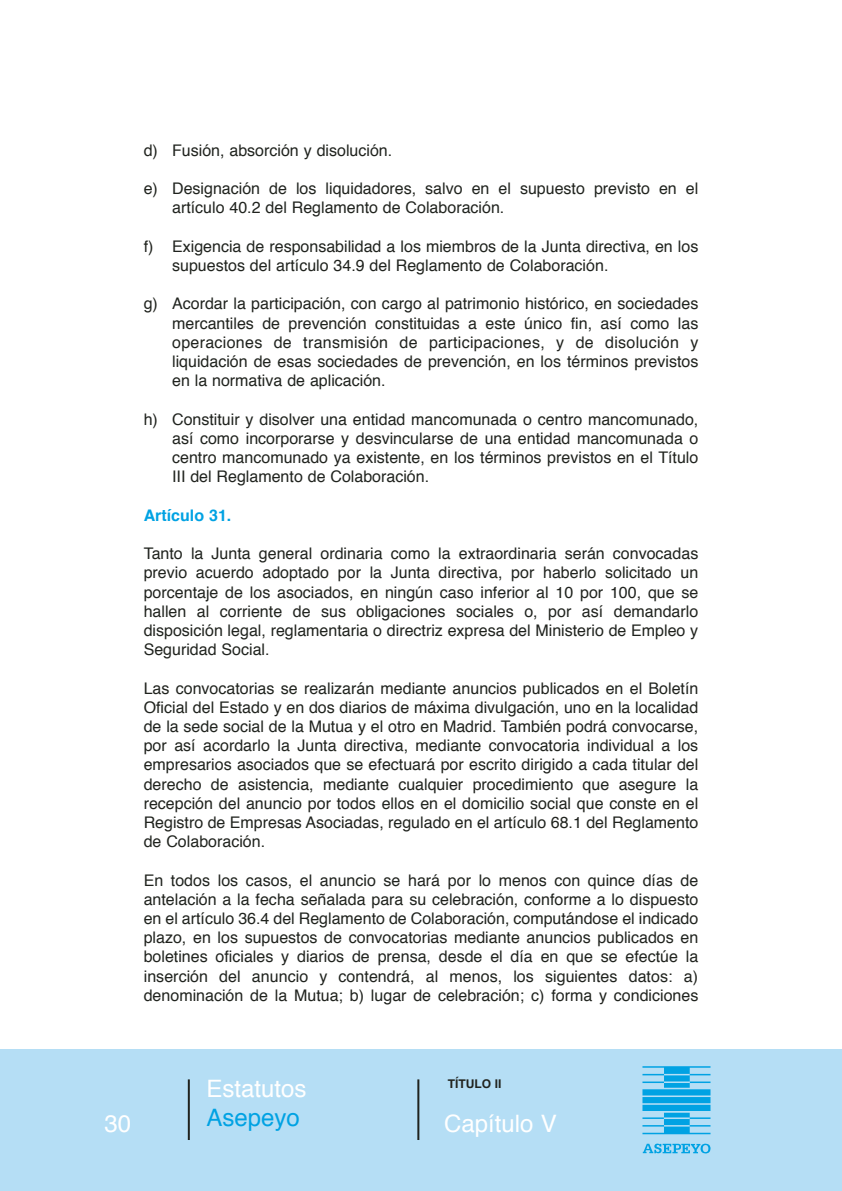
<style>
.page{position:relative;width:842px;height:1191px;background:#fff}
.page>*{position:absolute;margin:0;border:0;box-sizing:border-box;transform-origin:0 0}
.t1{font:24px "Helvetica";color:#fff}
.t2{font:24px "Helvetica";color:#00a2e3}
.t3{font:16px/19.2px "Helvetica";color:#20231e;text-align:justify}
.t4{font:700 16px "Helvetica";color:#00a2e3}
.t5{font:700 12px "Helvetica";color:#20231e}
</style>
<div class="page">
<div style="left:0;top:1049px;width:842px;height:141px;background:#b5def5"></div>
<hr style="left:417px;top:1079px;width:2px;height:61px;background:#20231e">
<hr style="left:188px;top:1079px;width:2px;height:61px;background:#20231e">
<svg style="left:642px;top:1066px;width:68px;height:68px"></svg>
<svg style="left:643px;top:1143px;width:67px;height:10px"></svg>
<p class="t3" style="left:144px;top:142px;width:250px">d) Fusión, absorción y disolución.</p>
<p class="t3" style="left:172px;top:180px;width:528px;text-indent:-28px">e) Designación de los liquidadores, salvo en el supuesto previsto en el artículo 40.2 del Reglamento de Colaboración.</p>
<p class="t3" style="left:172px;top:238px;width:528px;text-indent:-28px">f) Exigencia de responsabilidad a los miembros de la Junta directiva, en los supuestos del artículo 34.9 del Reglamento de Colaboración.</p>
<p class="t3" style="left:172px;top:295px;width:528px;text-indent:-28px">g) Acordar la participación, con cargo al patrimonio histórico, en sociedades mercantiles de prevención constituidas a este único fin, así como las operaciones de transmisión de participaciones, y de disolución y liquidación de esas sociedades de prevención, en los términos previstos en la normativa de aplicación.</p>
<p class="t3" style="left:172px;top:411px;width:528px;text-indent:-28px">h) Constituir y disolver una entidad mancomunada o centro mancomunado, así como incorporarse y desvincularse de una entidad mancomunada o centro mancomunado ya existente, en los términos previstos en el Título III del Reglamento de Colaboración.</p>
<p class="t4" style="left:144px;top:508px;width:89px">Artículo 31.</p>
<p class="t3" style="left:144px;top:545px;width:556px">Tanto la Junta general ordinaria como la extraordinaria serán convocadas previo acuerdo adoptado por la Junta directiva, por haberlo solicitado un porcentaje de los asociados, en ningún caso inferior al 10 por 100, que se hallen al corriente de sus obligaciones sociales o, por así demandarlo disposición legal, reglamentaria o directriz expresa del Ministerio de Empleo y Seguridad Social.</p>
<p class="t3" style="left:144px;top:679px;width:556px">Las convocatorias se realizarán mediante anuncios publicados en el Boletín Oficial del Estado y en dos diarios de máxima divulgación, uno en la localidad de la sede social de la Mutua y el otro en Madrid. También podrá convocarse, por así acordarlo la Junta directiva, mediante convocatoria individual a los empresarios asociados que se efectuará por escrito dirigido a cada titular del derecho de asistencia, mediante cualquier procedimiento que asegure la recepción del anuncio por todos ellos en el domicilio social que conste en el Registro de Empresas Asociadas, regulado en el artículo 68.1 del Reglamento de Colaboración.</p>
<p class="t3" style="left:144px;top:871px;width:556px">En todos los casos, el anuncio se hará por lo menos con quince días de antelación a la fecha señalada para su celebración, conforme a lo dispuesto en el artículo 36.4 del Reglamento de Colaboración, computándose el indicado plazo, en los supuestos de convocatorias mediante anuncios publicados en boletines oficiales y diarios de prensa, desde el día en que se efectúe la inserción del anuncio y contendrá, al menos, los siguientes datos: a) denominación de la Mutua; b) lugar de celebración; c) forma y condiciones</p>
<p class="t5" style="left:448px;top:1079px;width:55px">TÍTULO II</p>
<h1 class="t1" style="left:206px;top:1079px;width:102px">Estatutos</h1>
<h1 class="t2" style="left:206px;top:1107px;width:95px">Asepeyo</h1>
<h1 class="t1" style="left:104px;top:1114px;width:28px">30</h1>
<h1 class="t1" style="left:444px;top:1114px;width:114px">Capítulo V</h1>
</div>
